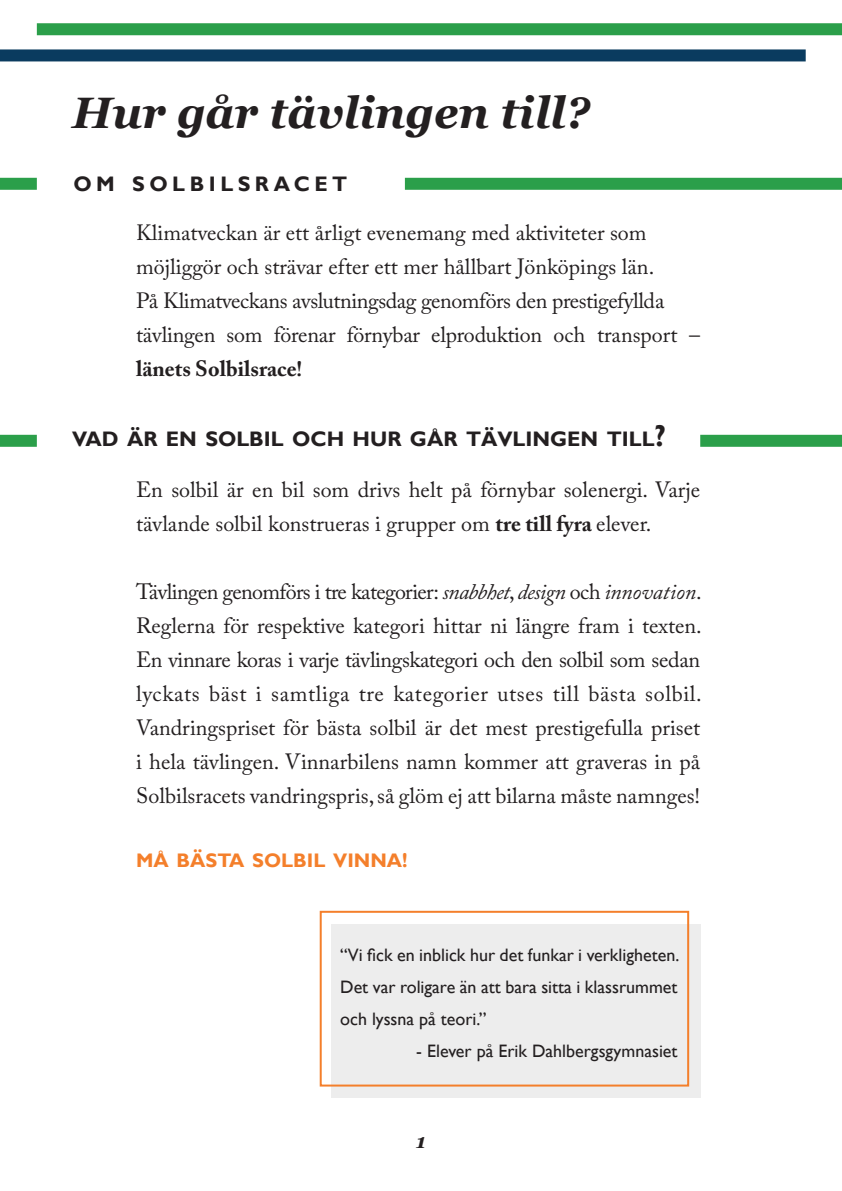
<style>
.page{position:relative;width:842px;height:1191px;background:#fff}
.page>*{position:absolute;margin:0;border:0;box-sizing:border-box;transform-origin:0 0}
.t1{font:italic 700 44px "Georgia";color:#231f20}
.t2{font:22px/34px "Adobe Caslon Pro";color:#231f20}
.t3{font:22px "Adobe Caslon Pro";letter-spacing:-.02em;color:#231f20}
.t4{font:700 21px "Gill Sans";color:#231f20}
.t5{font:700 21px "Gill Sans";letter-spacing:.215em;color:#231f20}
.t6{font:italic 700 20px "Georgia";color:#231f20}
.t7{font:700 19.6px "Gill Sans";color:#f47f2b}
.t8{font:18px/32px "Gill Sans";color:#231f20;text-align:justify}
.s1{font-weight:700}
.s2{font-size:30px}
.s3{font-style:italic}
.s4{font-size:20px}
</style>
<div class="page">
<div style="left:331px;top:924px;width:369px;height:173px;background:#ededed"></div>
<div style="left:37px;top:23px;width:805px;height:12px;background:#2b9f4a"></div>
<div style="left:0;top:49px;width:806px;height:12px;background:#0a3b5f"></div>
<div style="left:405px;top:178px;width:437px;height:12px;background:#2b9f4a"></div>
<div style="left:0;top:178px;width:37px;height:12px;background:#2b9f4a"></div>
<div style="left:700px;top:435px;width:142px;height:12px;background:#2b9f4a"></div>
<div style="left:0;top:435px;width:37px;height:12px;background:#2b9f4a"></div>
<div style="left:320px;top:910px;width:369px;height:176px;border:2px solid #f47f2b"></div>
<p class="t1" style="left:72px;top:84px;width:519px">Hur går tävlingen till?</p>
<p class="t5" style="left:73px;top:171px;width:275px">OM SOLBILSRACET</p>
<p class="t2" style="left:136px;top:216px;width:512px">Klimatveckan är ett årligt evenemang med aktiviteter som</p>
<p class="t2" style="left:136px;top:250px;width:520px">möjliggör och strävar efter ett mer hållbart Jönköpings län.</p>
<p class="t3" style="left:136px;top:288px;width:530px">På Klimatveckans avslutningsdag genomförs den prestigefyllda</p>
<p class="t2" style="left:136px;top:318px;width:566px">tävlingen som förenar förnybar elproduktion och transport – <span class="s1">länets Solbilsrace!</span></p>
<p class="t4" style="left:72px;top:426px;width:595px">VAD ÄR EN SOLBIL OCH HUR GÅR TÄVLINGEN TILL<span class="s2">?</span></p>
<p class="t2" style="left:136px;top:472px;width:566px">En solbil är en bil som drivs helt på förnybar solenergi. Varje tävlande solbil konstrueras i grupper om <span class="s1">tre till fyra</span> elever.</p>
<p class="t2" style="left:136px;top:574px;width:567px;text-align:justify">Tävlingen genomförs i tre kategorier: <span class="s3">snabbhet</span>, <span class="s3">design</span> och <span class="s3">innovation</span>.<br>Reglerna för respektive kategori hittar ni längre fram i texten.<br>En vinnare koras i varje tävlingskategori och den solbil som sedan lyckats bäst i samtliga tre kategorier utses till bästa solbil.<br>Vandringspriset för bästa solbil är det mest prestigefulla priset i hela tävlingen. Vinnarbilens namn kommer att graveras in på Solbilsracets vandringspris, så glöm ej att bilarna måste namnges!</p>
<p class="t7" style="left:136px;top:849px;width:273px">MÅ BÄSTA SOLBIL VINNA<span class="s4">!</span></p>
<p class="t8" style="left:340px;top:939px;width:341px">“Vi fick en inblick hur det funkar i verkligheten.<br>Det var roligare än att bara sitta i klassrummet och lyssna på teori.”</p>
<p class="t8" style="left:416px;top:1035px;width:263px">- Elever på Erik Dahlbergsgymnasiet</p>
<p class="t6" style="left:416px;top:1127px;width:11px">1</p>
</div>
